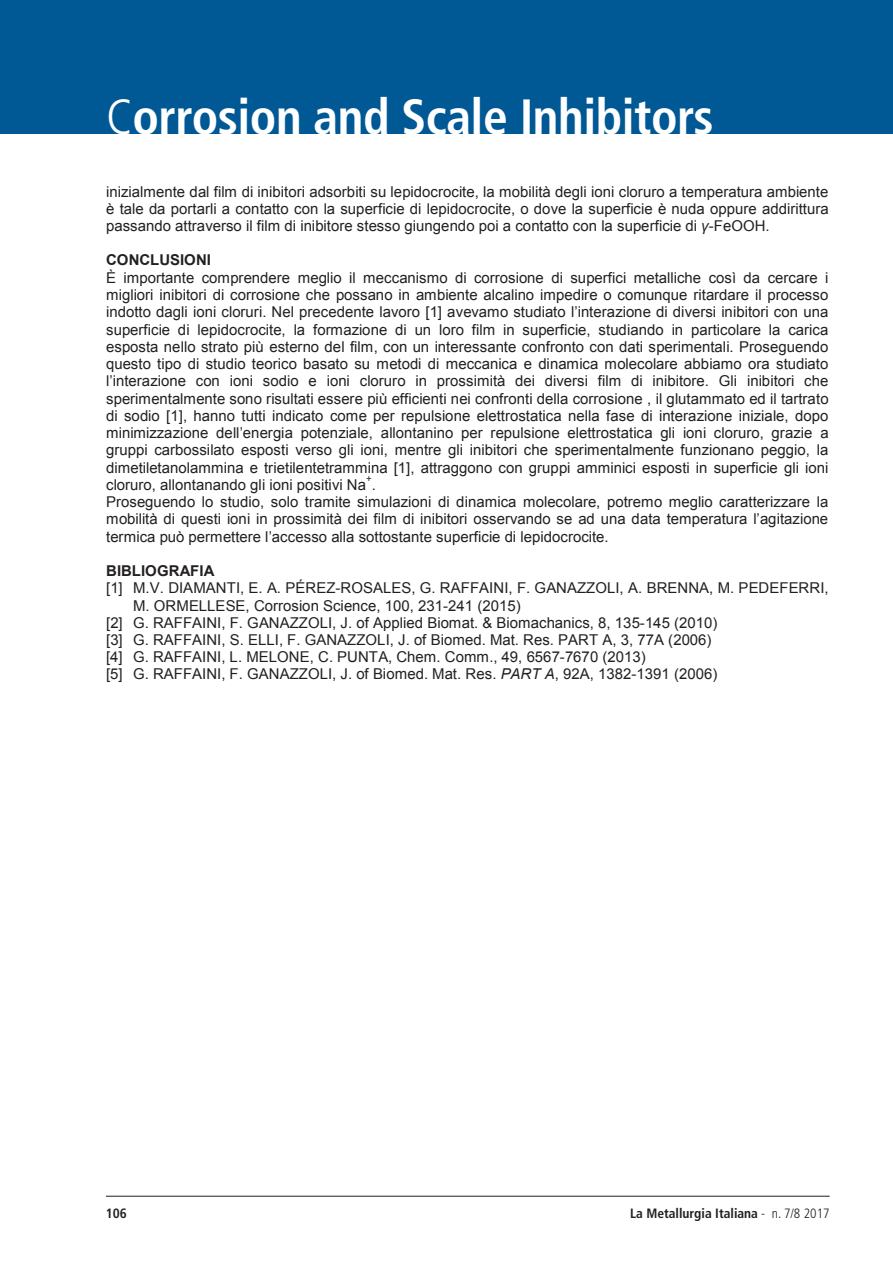
<style>
.page{position:relative;width:893px;height:1263px;background:#fff}
.page>*{position:absolute;margin:0;border:0;box-sizing:border-box;transform-origin:0 0}
.t1{font:700 condensed 49.5px "Frutiger LT Std";letter-spacing:-.01em;color:#fff}
.t2{font:15px/17.2px "Arial";color:#231f20;text-align:justify}
.t3{font:700 15px "Arial";color:#231f20}
.t4{font:700 condensed 13.5px "Frutiger LT Std";color:#231f20}
.t5{font:9.75px "Arial";color:#231f20}
.s1{font-weight:300}
.s2{font-style:italic}
</style>
<div class="page">
<div style="left:0;top:0;width:893px;height:134px;background:#005895"></div>
<hr style="left:106px;top:1196px;width:724px;height:1px;background:#231f20">
<h1 class="t1" style="left:106px;top:87px;width:609px"><span class="s1">C</span>orrosion and Scale Inhibitors</h1>
<p class="t2" style="left:106px;top:183px;width:724px">inizialmente dal film di inibitori adsorbiti su lepidocrocite, la mobilità degli ioni cloruro a temperatura ambiente è tale da portarli a contatto con la superficie di lepidocrocite, o dove la superficie è nuda oppure addirittura passando attraverso il film di inibitore stesso giungendo poi a contatto con la superficie di <span class="s2">γ</span>-FeOOH.</p>
<p class="t3" style="left:106px;top:250px;width:106px">CONCLUSIONI</p>
<p class="t2" style="left:106px;top:269px;width:724px">È importante comprendere meglio il meccanismo di corrosione di superfici metalliche così da cercare i migliori inibitori di corrosione che possano in ambiente alcalino impedire o comunque ritardare il processo indotto dagli ioni cloruri. Nel precedente lavoro [1] avevamo studiato l’interazione di diversi inibitori con una superficie di lepidocrocite, la formazione di un loro film in superficie, studiando in particolare la carica esposta nello strato più esterno del film, con un interessante confronto con dati sperimentali. Proseguendo questo tipo di studio teorico basato su metodi di meccanica e dinamica molecolare abbiamo ora studiato l’interazione con ioni sodio e ioni cloruro in prossimità dei diversi film di inibitore. Gli inibitori che sperimentalmente sono risultati essere più efficienti nei confronti della corrosione , il glutammato ed il tartrato di sodio [1], hanno tutti indicato come per repulsione elettrostatica nella fase di interazione iniziale, dopo minimizzazione dell’energia potenziale, allontanino per repulsione elettrostatica gli ioni cloruro, grazie a gruppi carbossilato esposti verso gli ioni, mentre gli inibitori che sperimentalmente funzionano peggio, la dimetiletanolammina e trietilentetrammina [1], attraggono con gruppi amminici esposti in superficie gli ioni cloruro, allontanando gli ioni positivi Na .</p>
<p class="t5" style="left:366px;top:472px;width:7px">+</p>
<p class="t2" style="left:106px;top:493px;width:724px">Proseguendo lo studio, solo tramite simulazioni di dinamica molecolare, potremo meglio caratterizzare la mobilità di questi ioni in prossimità dei film di inibitori osservando se ad una data temperatura l’agitazione termica può permettere l’accesso alla sottostante superficie di lepidocrocite.</p>
<p class="t3" style="left:106px;top:561px;width:110px">BIBLIOGRAFIA</p>
<p class="t2" style="left:106px;top:580px;width:724px">[1] M.V. DIAMANTI, E. A. PÉREZ-ROSALES, G. RAFFAINI, F. GANAZZOLI, A. BRENNA, M. PEDEFERRI,</p>
<p class="t2" style="left:133px;top:597px;width:389px">M. ORMELLESE, Corrosion Science, 100, 231-241 (2015)</p>
<p class="t2" style="left:106px;top:614px;width:613px">[2] G. RAFFAINI, F. GANAZZOLI, J. of Applied Biomat. &amp; Biomachanics, 8, 135-145 (2010)</p>
<p class="t2" style="left:106px;top:631px;width:607px">[3] G. RAFFAINI, S. ELLI, F. GANAZZOLI, J. of Biomed. Mat. Res. PART A, 3, 77A (2006)</p>
<p class="t2" style="left:106px;top:648px;width:541px">[4] G. RAFFAINI, L. MELONE, C. PUNTA, Chem. Comm., 49, 6567-7670 (2013)</p>
<p class="t2" style="left:106px;top:666px;width:613px">[5] G. RAFFAINI, F. GANAZZOLI, J. of Biomed. Mat. Res. <span class="s2">PART A</span>, 92A, 1382-1391 (2006)</p>
<p class="t4" style="left:106px;top:1205px;width:23px">106</p>
<p class="t4" style="left:630px;top:1205px;width:201px">La Metallurgia Italiana <span class="s1">- n. 7/8 2017</span></p>
</div>
